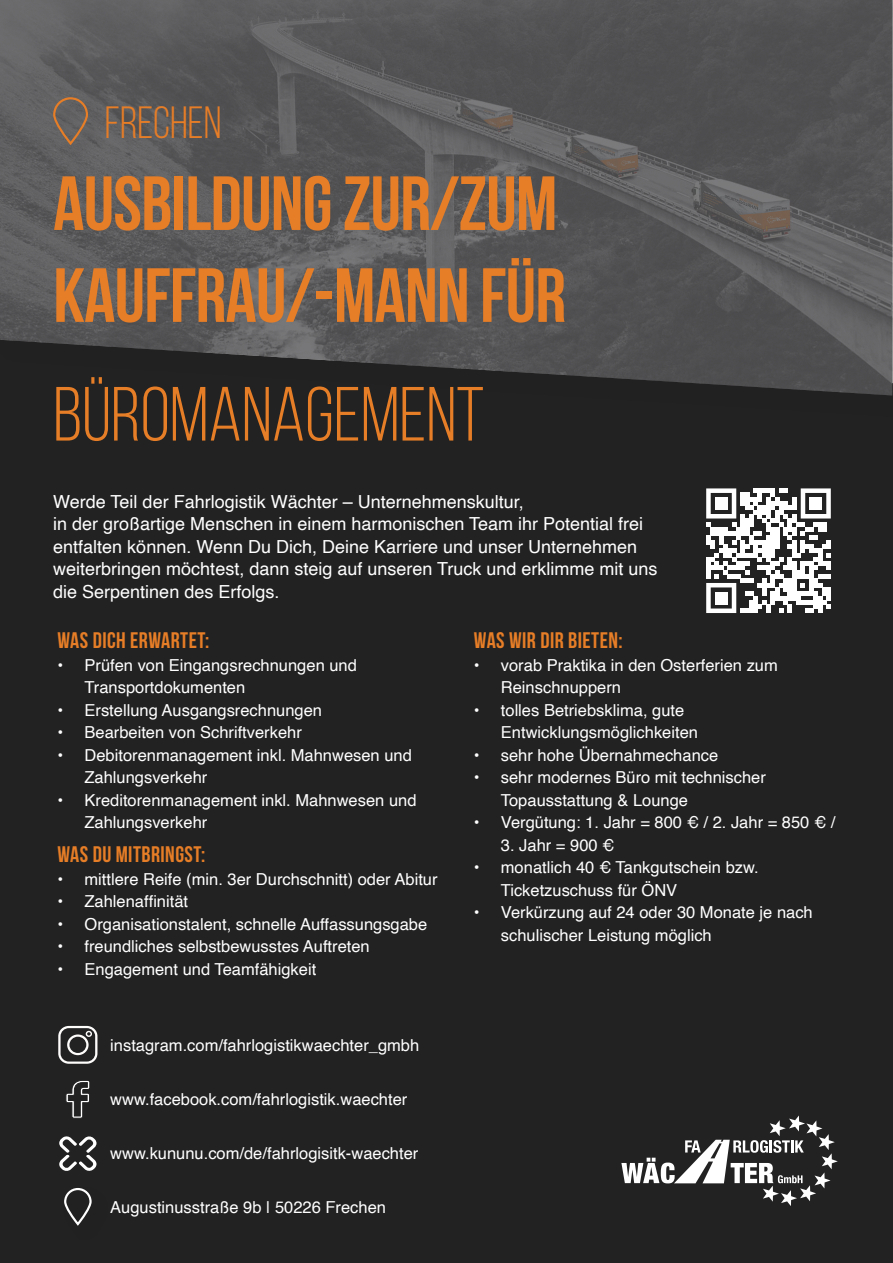
<style>
.page{position:relative;width:893px;height:1263px;background:#fff}
.page>*{position:absolute;margin:0;border:0;box-sizing:border-box;transform-origin:0 0}
.t1{font:76.65px "Bebas Neue";letter-spacing:-.01em;color:#e67d27}
.t2{font:76.65px "Bebas Neue";color:#e67d27}
.t3{font:45.15px "Bebas Neue";color:#e67d27}
.t4{font:22.5px "Bebas Neue";letter-spacing:.02em;color:#e67d27}
.t5{font:18px/22.5px "Helvetica";color:#fff}
.t6{font:16.5px/22.5px "Helvetica";color:#fff}
</style>
<div class="page">
<div style="left:0;top:419px;width:893px;height:844px;background:#222"></div>
<div style="left:0;top:0;width:893px;height:419px;background:#231f20"></div>
<svg style="left:0;top:0;width:892px;height:395px;background:#545455"></svg>
<div style="left:51px;top:95px;width:54px;height:66px;background:#231f20;opacity:.3"></div>
<div style="left:53px;top:97px;width:35px;height:48px;border:2px solid #e67d27;border-radius:16px"></div>
<svg style="left:706px;top:488px;width:125px;height:125px"></svg>
<div style="left:715px;top:497px;width:13px;height:13px;background:#fff"></div>
<div style="left:809px;top:497px;width:13px;height:13px;background:#fff"></div>
<div style="left:715px;top:591px;width:13px;height:13px;background:#fff"></div>
<svg style="left:621px;top:1115px;width:217px;height:91px"></svg>
<svg style="left:57px;top:1133px;width:42px;height:41px"></svg>
<svg style="left:58px;top:1026px;width:39px;height:38px"></svg>
<svg style="left:66px;top:1080px;width:24px;height:38px"></svg>
<div style="left:62px;top:1185px;width:47px;height:57px;background:#231f20"></div>
<div style="left:64px;top:1188px;width:28px;height:37px;border:2px solid #fff;border-radius:13px"></div>
<p class="t3" style="left:105px;top:98px;width:118px">FRECHEN</p>
<p class="t1" style="left:53px;top:161px;width:506px">AUSBILDUNG ZUR/ZUM</p>
<p class="t1" style="left:53px;top:253px;width:514px">KAUFFRAU/-MANN FÜR</p>
<p class="t2" style="left:53px;top:373px;width:432px">BÜROMANAGEMENT</p>
<p class="t5" style="left:53px;top:491px;width:606px">Werde Teil der Fahrlogistik Wächter – Unternehmenskultur,<br>in der großartige Menschen in einem harmonischen Team ihr Potential frei entfalten können. Wenn Du Dich, Deine Karriere und unser Unternehmen weiterbringen möchtest, dann steig auf unseren Truck und erklimme mit uns die Serpentinen des Erfolgs.</p>
<p class="t4" style="left:58px;top:628px;width:153px">WAS DICH ERWARTET:</p>
<p class="t6" style="left:85px;top:654px;width:274px;text-indent:-27px">• Prüfen von Eingangsrechnungen und<br>Transportdokumenten</p>
<p class="t6" style="left:58px;top:699px;width:266px">• Erstellung Ausgangsrechnungen</p>
<p class="t6" style="left:58px;top:721px;width:246px">• Bearbeiten von Schriftverkehr</p>
<p class="t6" style="left:85px;top:744px;width:329px;text-indent:-27px">• Debitorenmanagement inkl. Mahnwesen und<br>Zahlungsverkehr</p>
<p class="t6" style="left:85px;top:789px;width:333px;text-indent:-27px">• Kreditorenmanagement inkl. Mahnwesen und<br>Zahlungsverkehr</p>
<p class="t4" style="left:474px;top:628px;width:150px">WAS WIR DIR BIETEN:</p>
<p class="t6" style="left:501px;top:654px;width:278px;text-indent:-27px">• vorab Praktika in den Osterferien zum<br>Reinschnuppern</p>
<p class="t6" style="left:501px;top:699px;width:199px;text-indent:-27px">• tolles Betriebsklima, gute<br>Entwicklungsmöglichkeiten</p>
<p class="t6" style="left:474px;top:744px;width:246px">• sehr hohe Übernahmechance</p>
<p class="t6" style="left:501px;top:766px;width:267px;text-indent:-27px">• sehr modernes Büro mit technischer<br>Topausstattung &amp; Lounge</p>
<p class="t6" style="left:474px;top:811px;width:363px">• Vergütung: 1. Jahr = 800 € / 2. Jahr = 850 € /</p>
<p class="t6" style="left:501px;top:834px;width:115px">3. Jahr = 900 €</p>
<p class="t6" style="left:501px;top:856px;width:259px;text-indent:-27px">• monatlich 40 € Tankgutschein bzw.<br>Ticketzuschuss für ÖNV</p>
<p class="t6" style="left:501px;top:901px;width:313px;text-indent:-27px">• Verkürzung auf 24 oder 30 Monate je nach schulischer Leistung möglich</p>
<p class="t4" style="left:58px;top:842px;width:149px">WAS DU MITBRINGST:</p>
<p class="t6" style="left:58px;top:868px;width:382px">• mittlere Reife (min. 3er Durchschnitt) oder Abitur</p>
<p class="t6" style="left:58px;top:891px;width:132px">• Zahlenaffinität</p>
<p class="t6" style="left:58px;top:913px;width:371px">• Organisationstalent, schnelle Auffassungsgabe</p>
<p class="t6" style="left:58px;top:936px;width:314px">• freundliches selbstbewusstes Auftreten</p>
<p class="t6" style="left:58px;top:958px;width:260px">• Engagement und Teamfähigkeit</p>
<p class="t6" style="left:110px;top:1034px;width:311px">instagram.com/fahrlogistikwaechter_gmbh</p>
<p class="t6" style="left:110px;top:1088px;width:299px">www.facebook.com/fahrlogistik.waechter</p>
<p class="t6" style="left:110px;top:1142px;width:310px">www.kununu.com/de/fahrlogisitk-waechter</p>
<p class="t6" style="left:110px;top:1196px;width:277px">Augustinusstraße 9b | 50226 Frechen</p>
</div>
